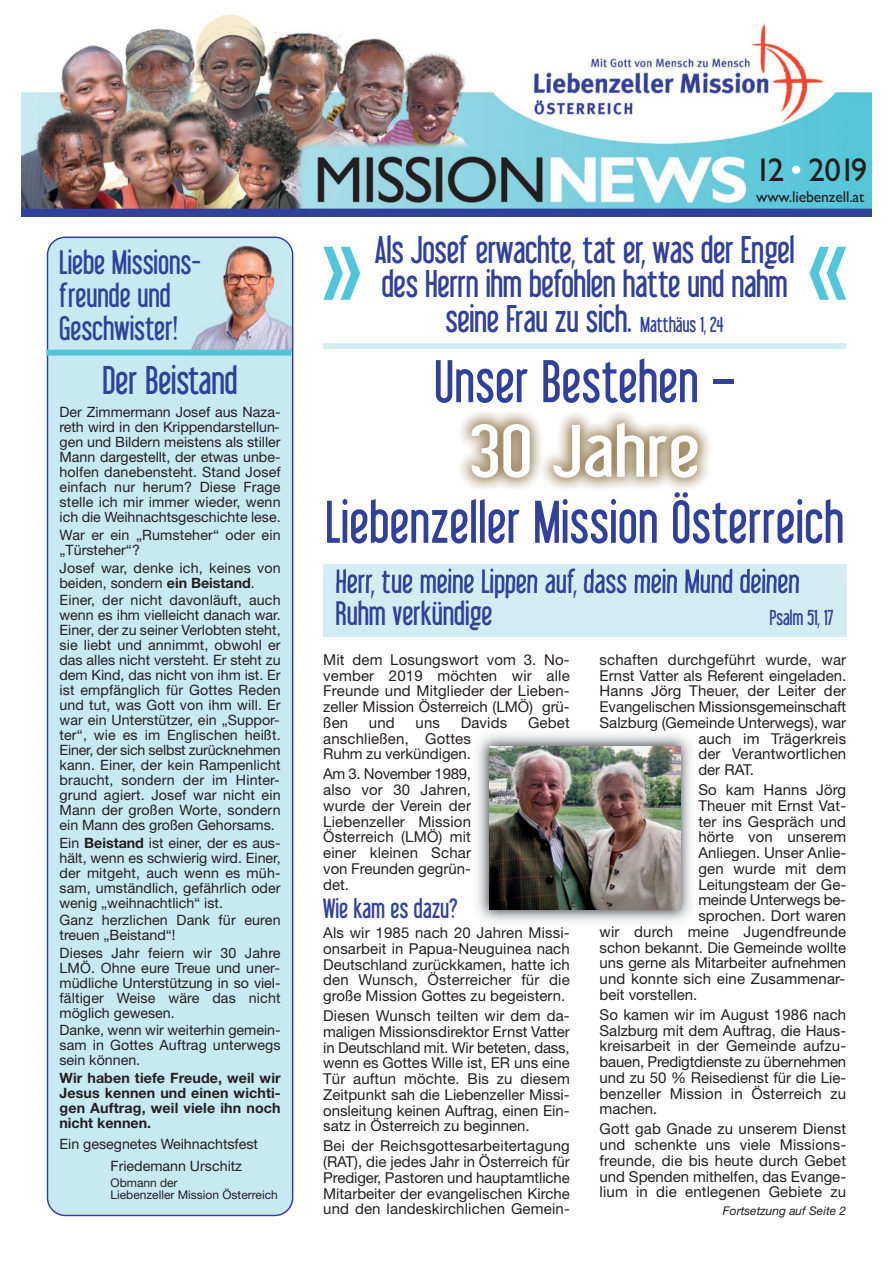
<style>
.page{position:relative;width:893px;height:1263px;background:#fff}
.page>*{position:absolute;margin:0;border:0;box-sizing:border-box;transform-origin:0 0}
.t1{font:72px "Libel Suit";letter-spacing:.02em;color:#fff;scale:1.3 1}
.t2{font:58.5px "Libel Suit";letter-spacing:.025em;color:#31419a}
.t3{font:39px "Libel Suit";letter-spacing:.015em;color:#31419a}
.t4{font:37.5px/34.5px "Libel Suit";letter-spacing:.005em;color:#31419a;text-align:center}
.t5{font:33px/33px "Libel Suit";letter-spacing:.015em;color:#31419a}
.t6{font:33px "Gill Sans";letter-spacing:-.085em;color:#231f20}
.t7{font:27px "Libel Suit";letter-spacing:.015em;color:#31419a}
.t8{font:21px "Libel Suit";letter-spacing:.005em;color:#31419a}
.t9{font:15.75px "Gill Sans";letter-spacing:-.01em;color:#231f20}
.t10{font:15px/15.8px "Helvetica Neue";color:#231f20;text-align:justify}
.t11{font:14.25px/15px "Helvetica Neue";color:#231f20;text-align:justify}
.t12{font:700 14.25px/15px "Helvetica Neue";letter-spacing:.01em;color:#231f20;text-align:justify}
.t13{font:12px/12px "Helvetica Neue";color:#231f20}
.t14{font:italic 12px "Helvetica Neue";color:#231f20}
.s1{font-weight:700}
.s2{color:#fff}
.s3{font-size:21px}
</style>
<div class="page">
<div style="left:323px;top:564px;width:523px;height:73px;background:#d2edf2"></div>
<div style="left:47px;top:237px;width:246px;height:979px;background:#c7e9f2"></div>
<img style="left:21px;top:14px;width:850px;height:203px">
<svg style="left:323px;top:247px;width:37px;height:53px"></svg>
<svg style="left:809px;top:247px;width:37px;height:53px"></svg>
<img style="left:461px;top:412px;width:386px;height:171px">
<img style="left:336px;top:564px;width:510px;height:19px">
<img style="left:337px;top:568px;width:114px;height:15px">
<img style="left:472px;top:423px;width:226px;height:55px">
<div style="left:47px;top:350px;width:244px;height:6px;background:#52c6d8"></div>
<img style="left:477px;top:734px;width:215px;height:188px">
<img style="left:489px;top:746px;width:191px;height:164px">
<div style="left:323px;top:343px;width:523px;height:6px;background:#d2edf2"></div>
<h3 class="t5" style="left:60px;top:248px;width:143px">Liebe Missions&shy;freunde und<br>Geschwister!</h3>
<h3 class="t3" style="left:103px;top:365px;width:136px">Der Beistand</h3>
<p class="t11" style="left:60px;top:406px;width:223px">Der Zimmermann Josef aus Naza&shy;reth wird in den Krippendarstellun&shy;gen und Bildern meistens als stiller Mann dargestellt, der etwas unbe&shy;holfen danebensteht. Stand Josef einfach nur herum? Diese Frage stelle ich mir immer wieder, wenn ich die Weihnachtsgeschichte lese.</p>
<p class="t11" style="left:60px;top:529px;width:223px">War er ein „Rumsteher“ oder ein „Türsteher“?</p>
<p class="t11" style="left:60px;top:561px;width:223px">Josef war, denke ich, keines von beiden, sondern <span class="s1">ein Beistand</span>.</p>
<p class="t11" style="left:60px;top:594px;width:223px">Einer, der nicht davonläuft, auch wenn es ihm vielleicht danach war.<br>Einer, der zu seiner Verlobten steht, sie liebt und annimmt, obwohl er das alles nicht versteht. Er steht zu dem Kind, das nicht von ihm ist. Er ist empfänglich für Gottes Reden und tut, was Gott von ihm will. Er war ein Unterstützer, ein „Suppor&shy;ter“, wie es im Englischen heißt.<br>Einer, der sich selbst zurücknehmen kann. Einer, der kein Rampenlicht braucht, sondern der im Hinter&shy;grund agiert. Josef war nicht ein Mann der großen Worte, sondern ein Mann des großen Gehorsams.</p>
<p class="t11" style="left:60px;top:836px;width:223px">Ein <span class="s1">Beistand</span> ist einer, der es aus&shy;hält, wenn es schwierig wird. Einer, der mitgeht, auch wenn es müh&shy;sam, umständlich, gefährlich oder wenig „weihnachtlich“ ist.</p>
<p class="t11" style="left:60px;top:914px;width:223px">Ganz herzlichen Dank für euren treuen „Beistand“!</p>
<p class="t11" style="left:60px;top:947px;width:223px">Dieses Jahr feiern wir 30 Jahre LMÖ. Ohne eure Treue und uner&shy;müdliche Unterstützung in so viel&shy;fältiger Weise wäre das nicht möglich gewesen.</p>
<p class="t11" style="left:60px;top:1024px;width:223px">Danke, wenn wir weiterhin gemein&shy;sam in Gottes Auftrag unterwegs sein können.</p>
<p class="t12" style="left:60px;top:1072px;width:223px">Wir haben tiefe Freude, weil wir Jesus kennen und einen wichti&shy;gen Auftrag, weil viele ihn noch nicht kennen.</p>
<p class="t11" style="left:111px;top:1135px;width:149px;line-height:21.5px;text-indent:-51px">Ein gesegnetes Weihnachtsfest<br>Friedemann Urschitz</p>
<p class="t13" style="left:111px;top:1178px;width:169px">Obmann der<br>Liebenzeller Mission Österreich</p>
<h3 class="t6" style="left:755px;top:158px;width:114px">12 <span class="s2">•</span> 2019</h3>
<p class="t9" style="left:756px;top:191px;width:110px">www.liebenzell.at</p>
<h3 class="t4" style="left:375px;top:234px;width:421px">Als Josef erwachte, tat er, was der Engel des Herrn ihm befohlen hatte und nahm seine Frau zu sich. <span class="s3">Matthäus 1, 24</span></h3>
<h2 class="t2" style="left:435px;top:358px;width:301px">Unser Bestehen –</h2>
<h1 class="t1" style="left:470px;top:423px;width:177px">30 Jahre</h1>
<h2 class="t2" style="left:326px;top:499px;width:519px">Liebenzeller Mission Österreich</h2>
<h3 class="t5" style="left:336px;top:568px;width:465px;line-height:31.5px">Herr, tue meine Lippen auf, dass mein Mund deinen<br>Ruhm verkündige</h3>
<h3 class="t8" style="left:770px;top:609px;width:65px">Psalm 51, 17</h3>
<p class="t10" style="left:323px;top:653px;width:248px">Mit dem Losungswort vom 3. No&shy;vember 2019 möchten wir alle Freunde und Mitglieder der Lieben&shy;zeller Mission Österreich (LMÖ) grü&shy;ßen</p>
<p class="t10" style="left:369px;top:716px;width:27px">und</p>
<p class="t10" style="left:415px;top:716px;width:26px">uns</p>
<p class="t10" style="left:461px;top:716px;width:48px">Davids</p>
<p class="t10" style="left:528px;top:716px;width:43px">Gebet</p>
<p class="t10" style="left:323px;top:732px;width:149px">anschließen, Gottes<br>Ruhm zu verkündigen.</p>
<p class="t10" style="left:323px;top:767px;width:149px">Am 3. November 1989, also vor 30 Jahren, wurde der Verein der Liebenzeller Mission Österreich (LMÖ) mit einer kleinen Schar von Freunden gegrün&shy;det.</p>
<h3 class="t7" style="left:323px;top:898px;width:136px">Wie kam es dazu?</h3>
<p class="t10" style="left:323px;top:926px;width:248px">Als wir 1985 nach 20 Jahren Missi&shy;onsarbeit in Papua-Neuguinea nach Deutschland zurückkamen, hatte ich den Wunsch, Österreicher für die große Mission Gottes zu begeistern.</p>
<p class="t10" style="left:323px;top:1009px;width:248px">Diesen Wunsch teilten wir dem da&shy;maligen Missionsdirektor Ernst Vatter in Deutschland mit. Wir beteten, dass, wenn es Gottes Wille ist, ER uns eine Tür auftun möchte. Bis zu diesem Zeitpunkt sah die Liebenzeller Missi&shy;onsleitung keinen Auftrag, einen Ein&shy;satz in Österreich zu beginnen.</p>
<p class="t10" style="left:323px;top:1140px;width:248px">Bei der Reichsgottesarbeitertagung (RAT), die jedes Jahr in Österreich für Prediger, Pastoren und hauptamtliche Mitarbeiter der evangelischen Kirche und den landeskirchlichen Gemein-</p>
<p class="t10" style="left:600px;top:653px;width:248px">schaften durchgeführt wurde, war</p>
<p class="t10" style="left:600px;top:669px;width:248px">Ernst Vatter als Referent eingeladen.</p>
<p class="t10" style="left:600px;top:684px;width:248px">Hanns Jörg Theuer, der Leiter der</p>
<p class="t10" style="left:600px;top:700px;width:248px">Evangelischen Missionsgemeinschaft</p>
<p class="t10" style="left:600px;top:716px;width:248px">Salzburg (Gemeinde Unterwegs), war</p>
<p class="t10" style="left:698px;top:732px;width:149px">auch im Trägerkreis</p>
<p class="t10" style="left:698px;top:747px;width:149px">der Verantwortlichen</p>
<p class="t10" style="left:698px;top:763px;width:57px">der RAT.</p>
<p class="t10" style="left:698px;top:783px;width:149px">So kam Hanns Jörg</p>
<p class="t10" style="left:698px;top:799px;width:149px">Theuer mit Ernst Vat-</p>
<p class="t10" style="left:698px;top:815px;width:149px">ter ins Gespräch und</p>
<p class="t10" style="left:698px;top:830px;width:149px">hörte von unserem</p>
<p class="t10" style="left:698px;top:846px;width:149px">Anliegen. Unser Anlie-</p>
<p class="t10" style="left:698px;top:862px;width:149px">gen wurde mit dem</p>
<p class="t10" style="left:698px;top:878px;width:149px">Leitungsteam der Ge-</p>
<p class="t10" style="left:698px;top:893px;width:149px">meinde Unterwegs be-</p>
<p class="t10" style="left:698px;top:909px;width:149px">sprochen. Dort waren</p>
<p class="t10" style="left:600px;top:925px;width:248px">wir durch meine Jugendfreunde</p>
<p class="t10" style="left:600px;top:941px;width:248px">schon bekannt. Die Gemeinde wollte</p>
<p class="t10" style="left:600px;top:956px;width:248px">uns gerne als Mitarbeiter aufnehmen</p>
<p class="t10" style="left:600px;top:972px;width:247px">und konnte sich eine Zusammenar-</p>
<p class="t10" style="left:600px;top:988px;width:99px">beit vorstellen.</p>
<p class="t10" style="left:600px;top:1008px;width:248px">So kamen wir im August 1986 nach Salzburg mit dem Auftrag, die Haus&shy;kreisarbeit in der Gemeinde aufzu&shy;bauen, Predigtdienste zu übernehmen und zu 50 % Reisedienst für die Lie&shy;benzeller Mission in Österreich zu machen.</p>
<p class="t10" style="left:600px;top:1122px;width:248px">Gott gab Gnade zu unserem Dienst und schenkte uns viele Missions&shy;freunde, die bis heute durch Gebet und Spenden mithelfen, das Evange&shy;lium in die entlegenen Gebiete zu</p>
<p class="t14" style="left:723px;top:1206px;width:125px">Fortsetzung auf Seite 2</p>
</div>
